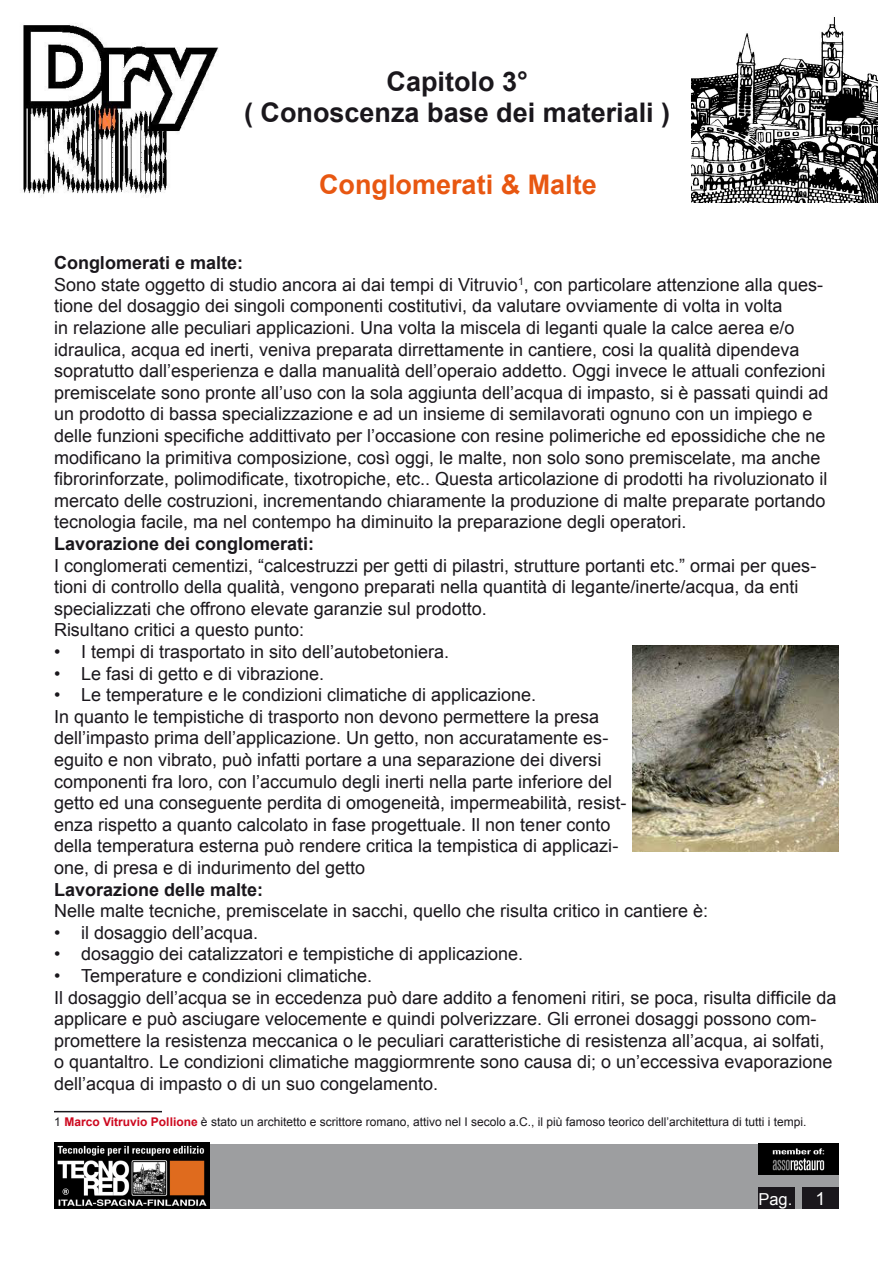
<style>
.page{position:relative;width:893px;height:1263px;background:#fff}
.page>*{position:absolute;margin:0;border:0;box-sizing:border-box;transform-origin:0 0}
.t1{font:700 27px "Arial";color:#1a171c}
.t2{font:700 27px "Arial";color:#e85711}
.t3{font:18px/21.6px "Arial";color:#1a171c}
.t4{font:700 18px "Arial";color:#1a171c}
.t5{font:18px "Arial";color:#fff}
.t6{font:16.5px "Arial";color:#fff}
.t7{font:12px "Arial";color:#1a171c}
.s1{font-weight:700;color:#cd071e}
</style>
<div class="page">
<img style="left:633px;top:645px;width:206px;height:207px">
<svg style="left:54px;top:1110px;width:108px;height:3px"></svg>
<div style="left:55px;top:1144px;width:783px;height:64px;background:#9d9ea0"></div>
<img style="left:691px;top:17px;width:187px;height:185px">
<img style="left:23px;top:25px;width:196px;height:171px">
<div style="left:758px;top:1188px;width:37px;height:21px;background:#1a171c"></div>
<div style="left:802px;top:1188px;width:37px;height:21px;background:#1a171c"></div>
<img style="left:54px;top:1142px;width:155px;height:67px">
<img style="left:759px;top:1144px;width:80px;height:30px">
<p class="t1" style="left:387px;top:64px;width:143px">Capitolo 3°</p>
<p class="t1" style="left:244px;top:95px;width:428px">( Conoscenza base dei materiali )</p>
<p class="t2" style="left:319px;top:166px;width:279px">Conglomerati &amp; Malte</p>
<p class="t4" style="left:54px;top:251px;width:191px">Conglomerati e malte:</p>
<p class="t3" style="left:54px;top:274px;width:776px">Sono state oggetto di studio ancora ai dai tempi di Vitruvio<sup>1</sup>, con particolare attenzione alla ques&shy;tione del dosaggio dei singoli componenti costitutivi, da valutare ovviamente di volta in volta<br>in relazione alle peculiari applicazioni. Una volta la miscela di leganti quale la calce aerea e/o idraulica, acqua ed inerti, veniva preparata dirrettamente in cantiere, cosi la qualità dipendeva sopratutto dall’esperienza e dalla manualità dell’operaio addetto. Oggi invece le attuali confezioni premiscelate sono pronte all’uso con la sola aggiunta dell’acqua di impasto, si è passati quindi ad un prodotto di bassa specializzazione e ad un insieme di semilavorati ognuno con un impiego e delle funzioni specifiche addittivato per l’occasione con resine polimeriche ed epossidiche che ne modificano la primitiva composizione, così oggi, le malte, non solo sono premiscelate, ma anche fibrorinforzate, polimodificate, tixotropiche, etc.. Questa articolazione di prodotti ha rivoluzionato il mercato delle costruzioni, incrementando chiaramente la produzione di malte preparate portando tecnologia facile, ma nel contempo ha diminuito la preparazione degli operatori.</p>
<p class="t4" style="left:54px;top:532px;width:262px">Lavorazione dei conglomerati:</p>
<p class="t3" style="left:54px;top:555px;width:764px">I conglomerati cementizi, “calcestruzzi per getti di pilastri, strutture portanti etc.” ormai per ques&shy;tioni di controllo della qualità, vengono preparati nella quantità di legante/inerte/acqua, da enti specializzati che offrono elevate garanzie sul prodotto.</p>
<p class="t3" style="left:54px;top:619px;width:252px">Risultano critici a questo punto:</p>
<p class="t3" style="left:54px;top:641px;width:397px">• I tempi di trasportato in sito dell’autobetoniera.</p>
<p class="t3" style="left:54px;top:663px;width:272px">• Le fasi di getto e di vibrazione.</p>
<p class="t3" style="left:54px;top:684px;width:484px">• Le temperature e le condizioni climatiche di applicazione.</p>
<p class="t3" style="left:54px;top:706px;width:574px">In quanto le tempistiche di trasporto non devono permettere la presa dell’impasto prima dell’applicazione. Un getto, non accuratamente es&shy;eguito e non vibrato, può infatti portare a una separazione dei diversi componenti fra loro, con l’accumulo degli inerti nella parte inferiore del getto ed una conseguente perdita di omogeneità, impermeabilità, resist&shy;enza rispetto a quanto calcolato in fase progettuale. Il non tener conto della temperatura esterna può rendere critica la tempistica di applicazi&shy;one, di presa e di indurimento del getto</p>
<p class="t4" style="left:54px;top:877px;width:211px">Lavorazione delle malte:</p>
<p class="t3" style="left:54px;top:900px;width:656px">Nelle malte tecniche, premiscelate in sacchi, quello che risulta critico in cantiere è:</p>
<p class="t3" style="left:54px;top:922px;width:206px">• il dosaggio dell’acqua.</p>
<p class="t3" style="left:54px;top:943px;width:471px">• dosaggio dei catalizzatori e tempistiche di applicazione.</p>
<p class="t3" style="left:54px;top:965px;width:320px">• Temperature e condizioni climatiche.</p>
<p class="t3" style="left:54px;top:987px;width:784px">Il dosaggio dell’acqua se in eccedenza può dare addito a fenomeni ritiri, se poca, risulta difficile da applicare e può asciugare velocemente e quindi polverizzare. Gli erronei dosaggi possono com&shy;promettere la resistenza meccanica o le peculiari caratteristiche di resistenza all’acqua, ai solfati, o quantaltro. Le condizioni climatiche maggiormrente sono causa di; o un’eccessiva evaporazione dell’acqua di impasto o di un suo congelamento.</p>
<p class="t7" style="left:54px;top:1114px;width:754px">1 <span class="s1">Marco Vitruvio Pollione</span> è stato un architetto e scrittore romano, attivo nel I secolo a.C., il più famoso teorico dell’architettura di tutti i tempi.</p>
<p class="t6" style="left:758px;top:1188px;width:35px">Pag.</p>
<p class="t5" style="left:816px;top:1187px;width:12px">1</p>
</div>
